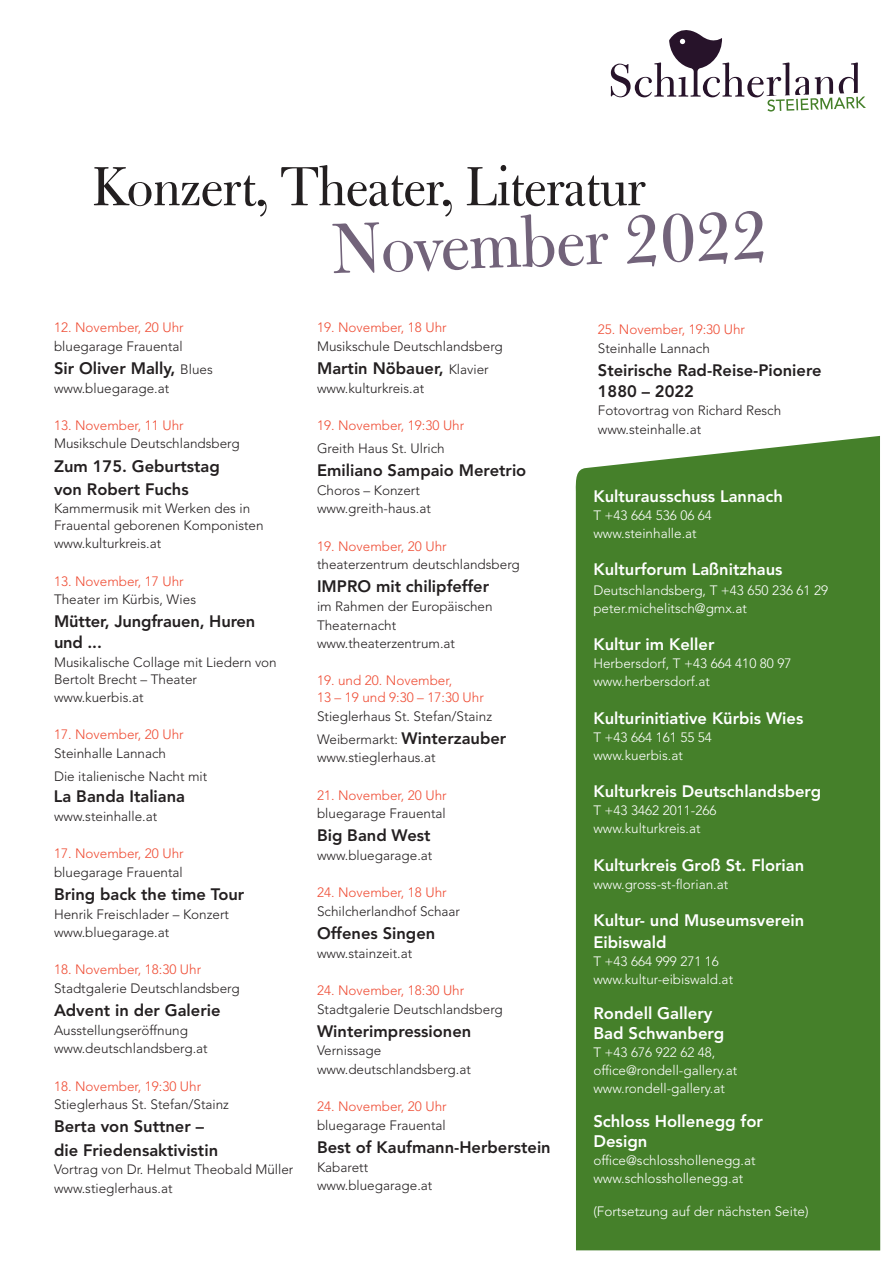
<style>
.page{position:relative;width:893px;height:1263px;background:#fff}
.page>*{position:absolute;margin:0;border:0;box-sizing:border-box;transform-origin:0 0}
.t1{font:79.05px "Bulmer MT Regular Display";color:#72637a}
.t2{font:61.2px "Bulmer MT Regular Display";color:#231f20}
.t3{font:800 16.65px/19.6px "Avenir LT Std";color:#fff}
.t4{font:800 16.5px/23.1px "Avenir LT Std";color:#231f20}
.t5{font:800 16.5px/22.5px "Avenir LT Std";color:#fff}
.t6{font:300 13.5px/18.6px "Avenir LT Std";color:#231f20}
.t7{font:300 13.5px/18px "Avenir LT Std";color:#fff}
.t8{font:300 13.5px/16.5px "Avenir LT Std";color:#ef4d35}
.s1{font-weight:300;font-size:13.5px}
.s2{font-weight:800;font-size:16.5px}
</style>
<div class="page">
<div style="left:576px;top:436px;width:304px;height:814px;background:#45802a"></div>
<svg style="left:611px;top:30px;width:255px;height:82px"></svg>
<h2 class="t2" style="left:92px;top:149px;width:555px">Konzert, Theater, Literatur</h2>
<h1 class="t1" style="left:331px;top:201px;width:437px;rotate:-2deg">November 2022</h1>
<p class="t8" style="left:54px;top:319px;width:131px">12. November, 20 Uhr</p>
<p class="t6" style="left:54px;top:337px;width:130px">bluegarage Frauental</p>
<p class="t4" style="left:54px;top:357px;width:160px">Sir Oliver Mally, <span class="s1">Blues</span></p>
<p class="t6" style="left:54px;top:379px;width:117px">www.bluegarage.at</p>
<p class="t8" style="left:54px;top:417px;width:131px">13. November, 11 Uhr</p>
<p class="t6" style="left:54px;top:434px;width:187px">Musikschule Deutschlandsberg</p>
<p class="t4" style="left:54px;top:454px;width:167px">Zum 175. Geburtstag von Robert Fuchs</p>
<p class="t6" style="left:54px;top:500px;width:211px;line-height:16.5px">Kammermusik mit Werken des in<br>Frauental geborenen Komponisten</p>
<p class="t6" style="left:54px;top:534px;width:109px">www.kulturkreis.at</p>
<p class="t8" style="left:54px;top:573px;width:131px">13. November, 17 Uhr</p>
<p class="t6" style="left:54px;top:590px;width:144px">Theater im Kürbis, Wies</p>
<p class="t4" style="left:54px;top:611px;width:203px;line-height:21px">Mütter, Jungfrauen, Huren und ...</p>
<p class="t6" style="left:54px;top:654px;width:224px;line-height:16.5px">Musikalische Collage mit Liedern von<br>Bertolt Brecht – Theater</p>
<p class="t6" style="left:54px;top:688px;width:91px">www.kuerbis.at</p>
<p class="t8" style="left:54px;top:727px;width:131px">17. November, 20 Uhr</p>
<p class="t6" style="left:54px;top:742px;width:155px;line-height:23.1px">Steinhalle Lannach<br>Die italienische Nacht mit</p>
<p class="t4" style="left:54px;top:785px;width:133px">La Banda Italiana</p>
<p class="t6" style="left:54px;top:807px;width:105px">www.steinhalle.at</p>
<p class="t8" style="left:54px;top:845px;width:131px">17. November, 20 Uhr</p>
<p class="t6" style="left:54px;top:863px;width:130px">bluegarage Frauental</p>
<p class="t4" style="left:54px;top:883px;width:192px">Bring back the time Tour</p>
<p class="t6" style="left:54px;top:905px;width:177px">Henrik Freischlader – Konzert www.bluegarage.at</p>
<p class="t8" style="left:54px;top:961px;width:149px">18. November, 18:30 Uhr</p>
<p class="t6" style="left:54px;top:979px;width:187px">Stadtgalerie Deutschlandsberg</p>
<p class="t4" style="left:54px;top:999px;width:168px">Advent in der Galerie</p>
<p class="t6" style="left:54px;top:1021px;width:155px">Ausstellungseröffnung www.deutschlandsberg.at</p>
<p class="t8" style="left:54px;top:1078px;width:149px">18. November, 19:30 Uhr</p>
<p class="t6" style="left:54px;top:1095px;width:177px">Stieglerhaus St. Stefan/Stainz</p>
<p class="t4" style="left:54px;top:1115px;width:166px">Berta von Suttner – die Friedensaktivistin</p>
<p class="t6" style="left:54px;top:1160px;width:241px">Vortrag von Dr. Helmut Theobald Müller www.stieglerhaus.at</p>
<p class="t8" style="left:317px;top:319px;width:131px">19. November, 18 Uhr</p>
<p class="t6" style="left:317px;top:337px;width:187px">Musikschule Deutschlandsberg</p>
<p class="t4" style="left:317px;top:357px;width:173px">Martin Nöbauer, <span class="s1">Klavier</span></p>
<p class="t6" style="left:317px;top:379px;width:109px">www.kulturkreis.at</p>
<p class="t8" style="left:317px;top:417px;width:149px">19. November, 19:30 Uhr</p>
<p class="t6" style="left:317px;top:439px;width:129px">Greith Haus St. Ulrich</p>
<p class="t4" style="left:317px;top:459px;width:211px">Emiliano Sampaio Meretrio</p>
<p class="t6" style="left:317px;top:481px;width:115px">Choros – Konzert www.greith-haus.at</p>
<p class="t8" style="left:317px;top:538px;width:131px">19. November, 20 Uhr</p>
<p class="t6" style="left:317px;top:555px;width:204px">theaterzentrum deutschlandsberg</p>
<p class="t4" style="left:317px;top:575px;width:174px">IMPRO mit chilipfeffer</p>
<p class="t6" style="left:317px;top:597px;width:177px">im Rahmen der Europäischen<br>Theaternacht www.theaterzentrum.at</p>
<p class="t8" style="left:317px;top:673px;width:168px">19. und 20. November,<br>13 – 19 und 9:30 – 17:30 Uhr</p>
<p class="t6" style="left:317px;top:704px;width:191px;line-height:23.1px">Stieglerhaus St. Stefan/Stainz<br>Weibermarkt: <span class="s2">Winterzauber</span></p>
<p class="t6" style="left:317px;top:748px;width:120px">www.stieglerhaus.at</p>
<p class="t8" style="left:317px;top:787px;width:131px">21. November, 20 Uhr</p>
<p class="t6" style="left:317px;top:804px;width:130px">bluegarage Frauental</p>
<p class="t4" style="left:317px;top:824px;width:115px">Big Band West</p>
<p class="t6" style="left:317px;top:846px;width:117px">www.bluegarage.at</p>
<p class="t8" style="left:317px;top:884px;width:131px">24. November, 18 Uhr</p>
<p class="t6" style="left:317px;top:902px;width:145px">Schilcherlandhof Schaar</p>
<p class="t4" style="left:317px;top:922px;width:120px">Offenes Singen</p>
<p class="t6" style="left:317px;top:944px;width:97px">www.stainzeit.at</p>
<p class="t8" style="left:317px;top:982px;width:149px">24. November, 18:30 Uhr</p>
<p class="t6" style="left:317px;top:1000px;width:187px">Stadtgalerie Deutschlandsberg</p>
<p class="t4" style="left:317px;top:1019px;width:156px">Winterimpressionen</p>
<p class="t6" style="left:317px;top:1041px;width:155px">Vernissage www.deutschlandsberg.at</p>
<p class="t8" style="left:317px;top:1098px;width:131px">24. November, 20 Uhr</p>
<p class="t6" style="left:317px;top:1116px;width:130px">bluegarage Frauental</p>
<p class="t4" style="left:317px;top:1136px;width:235px">Best of Kaufmann-Herberstein</p>
<p class="t6" style="left:317px;top:1158px;width:117px">Kabarett www.bluegarage.at</p>
<p class="t8" style="left:598px;top:321px;width:149px">25. November, 19:30 Uhr</p>
<p class="t6" style="left:598px;top:339px;width:114px">Steinhalle Lannach</p>
<p class="t4" style="left:598px;top:360px;width:225px;line-height:21px">Steirische Rad-Reise-Pioniere<br>1880 – 2022</p>
<p class="t6" style="left:598px;top:401px;width:185px">Fotovortrag von Richard Resch www.steinhalle.at</p>
<p class="t5" style="left:593px;top:485px;width:191px">Kulturausschuss Lannach</p>
<p class="t7" style="left:593px;top:506px;width:120px">T +43 664 536 06 64 www.steinhalle.at</p>
<p class="t5" style="left:593px;top:558px;width:191px">Kulturforum Laßnitzhaus</p>
<p class="t7" style="left:593px;top:581px;width:236px">Deutschlandsberg, T +43 650 236 61 29 peter.michelitsch@gmx.at</p>
<p class="t5" style="left:593px;top:633px;width:123px">Kultur im Keller</p>
<p class="t7" style="left:593px;top:655px;width:200px">Herbersdorf, T +43 664 410 80 97 www.herbersdorf.at</p>
<p class="t5" style="left:593px;top:707px;width:211px">Kulturinitiative Kürbis Wies</p>
<p class="t7" style="left:593px;top:728px;width:120px">T +43 664 161 55 54 www.kuerbis.at</p>
<p class="t5" style="left:593px;top:780px;width:229px">Kulturkreis Deutschlandsberg</p>
<p class="t7" style="left:593px;top:801px;width:125px">T +43 3462 2011-266 www.kulturkreis.at</p>
<p class="t5" style="left:593px;top:854px;width:212px">Kulturkreis Groß St. Florian</p>
<p class="t7" style="left:593px;top:875px;width:136px">www.gross-st-florian.at</p>
<p class="t5" style="left:593px;top:909px;width:212px">Kultur- und Museumsverein<br>Eibiswald</p>
<p class="t7" style="left:593px;top:953px;width:141px">T +43 664 999 271 16 www.kultur-eibiswald.at</p>
<p class="t3" style="left:593px;top:1003px;width:132px">Rondell Gallery<br>Bad Schwanberg</p>
<p class="t7" style="left:593px;top:1043px;width:145px">T +43 676 922 62 48, office@rondell-gallery.at www.rondell-gallery.at</p>
<p class="t3" style="left:593px;top:1112px;width:171px">Schloss Hollenegg for<br>Design</p>
<p class="t7" style="left:593px;top:1151px;width:164px">office@schlosshollenegg.at www.schlosshollenegg.at</p>
<p class="t7" style="left:593px;top:1202px;width:217px">(Fortsetzung auf der nächsten Seite)</p>
</div>
